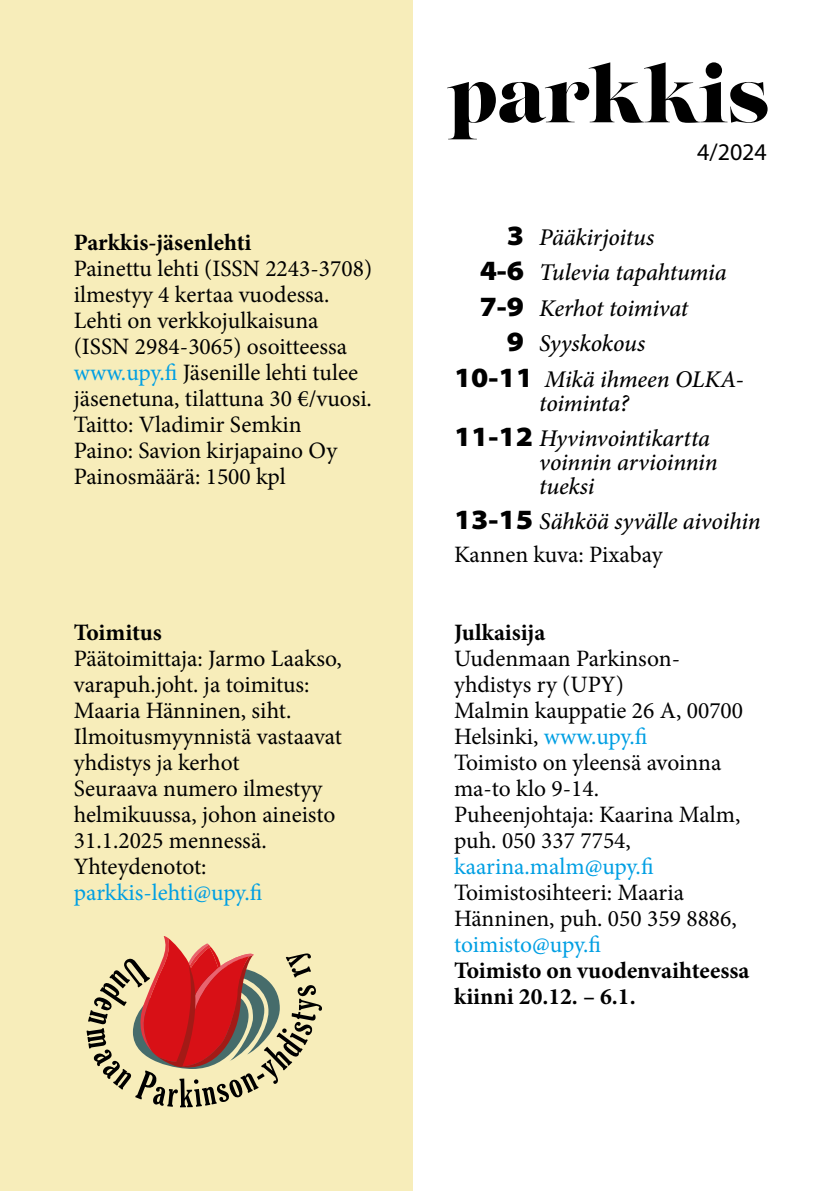
<style>
.page{position:relative;width:840px;height:1191px;background:#fff}
.page>*{position:absolute;margin:0;border:0;box-sizing:border-box;transform-origin:0 0}
.t1{font:italic 500 24px/35.4px "Minion Pro";letter-spacing:-.01em;color:#000;text-align:center}
.t2{font:24px "Myriad Pro";color:#000}
.t3{font:23.6px/26px "Minion Pro";color:#000}
.t4{font:700 23.6px/26px "Minion Pro";color:#000}
.t5{font:23.6px "Minion Pro";letter-spacing:-.005em;color:#009fe3}
.s1{color:#009fe3}
.s2{font-family:"Myriad Pro";font-weight:900;font-style:normal;font-stretch:semi-expanded;font-size:28px}
</style>
<div class="page">
<div style="left:0;top:0;width:412px;height:1191px;background:#f7edba"></div>
<svg style="left:447px;top:62px;width:320px;height:77px"></svg>
<svg style="left:86px;top:936px;width:236px;height:171px"></svg>
<p class="t4" style="left:74px;top:229px;width:179px">Parkkis-jäsenlehti</p>
<p class="t3" style="left:74px;top:256px;width:300px">Painettu lehti (ISSN 2243-3708) ilmestyy 4 kertaa vuodessa.<br>Lehti on verkkojulkaisuna (ISSN 2984-3065) osoitteessa <span class="s1">www.upy.fi</span> Jäsenille lehti tulee jäsenetuna, tilattuna 30 €/vuosi.<br>Taitto: Vladimir Semkin<br>Paino: Savion kirjapaino Oy<br>Painosmäärä: 1500 kpl</p>
<p class="t4" style="left:74px;top:619px;width:89px">Toimitus</p>
<p class="t3" style="left:74px;top:646px;width:269px">Päätoimittaja: Jarmo Laakso, varapuh.joht. ja toimitus:<br>Maaria Hänninen, siht.<br>Ilmoitusmyynnistä vastaavat yhdistys ja kerhot<br>Seuraava numero ilmestyy helmikuussa, johon aineisto<br>31.1.2025 mennessä.<br>Yhteydenotot:</p>
<p class="t5" style="left:74px;top:877px;width:190px">parkkis-lehti@upy.fi</p>
<p class="t2" style="left:696px;top:139px;width:71px">4/2024</p>
<p class="t1" style="left:506px;top:220px;width:149px"><span class="s2">3</span> Pääkirjoitus</p>
<p class="t1" style="left:479px;top:255px;width:248px"><span class="s2">4-6</span> Tulevia tapahtumia</p>
<p class="t1" style="left:479px;top:290px;width:210px"><span class="s2">7-9</span> Kerhot toimivat</p>
<p class="t1" style="left:506px;top:326px;width:140px"><span class="s2">9</span> Syyskokous</p>
<p class="t1" style="left:454px;top:361px;width:291px"><span class="s2">10-11</span> Mikä ihmeen OLKA-</p>
<p class="t1" style="left:454px;top:385px;width:257px">toiminta?<br><span class="s2">11-12</span> Hyvinvointikartta</p>
<p class="t1" style="left:539px;top:450px;width:180px;line-height:24px;text-align:left">voinnin arvioinnin tueksi</p>
<p class="t1" style="left:454px;top:504px;width:308px"><span class="s2">13-15</span> Sähköä syvälle aivoihin</p>
<p class="t3" style="left:454px;top:542px;width:210px">Kannen kuva: Pixabay</p>
<p class="t4" style="left:454px;top:619px;width:93px">Julkaisija</p>
<p class="t3" style="left:454px;top:646px;width:290px">Uudenmaan Parkinson&shy;yhdistys ry (UPY)<br>Malmin kauppatie 26 A, 00700<br>Helsinki, <span class="s1">www.upy.fi<br></span>Toimisto on yleensä avoinna ma-to klo 9-14.<br>Puheenjohtaja: Kaarina Malm, puh. 050 337 7754,</p>
<p class="t5" style="left:454px;top:851px;width:201px">kaarina.malm@upy.fi</p>
<p class="t3" style="left:454px;top:880px;width:284px">Toimistosihteeri: Maaria<br>Hänninen, puh. 050 359 8886,</p>
<p class="t5" style="left:454px;top:929px;width:148px">toimisto@upy.fi</p>
<p class="t4" style="left:454px;top:957px;width:297px">Toimisto on vuodenvaihteessa kiinni 20.12. – 6.1.</p>
</div>
